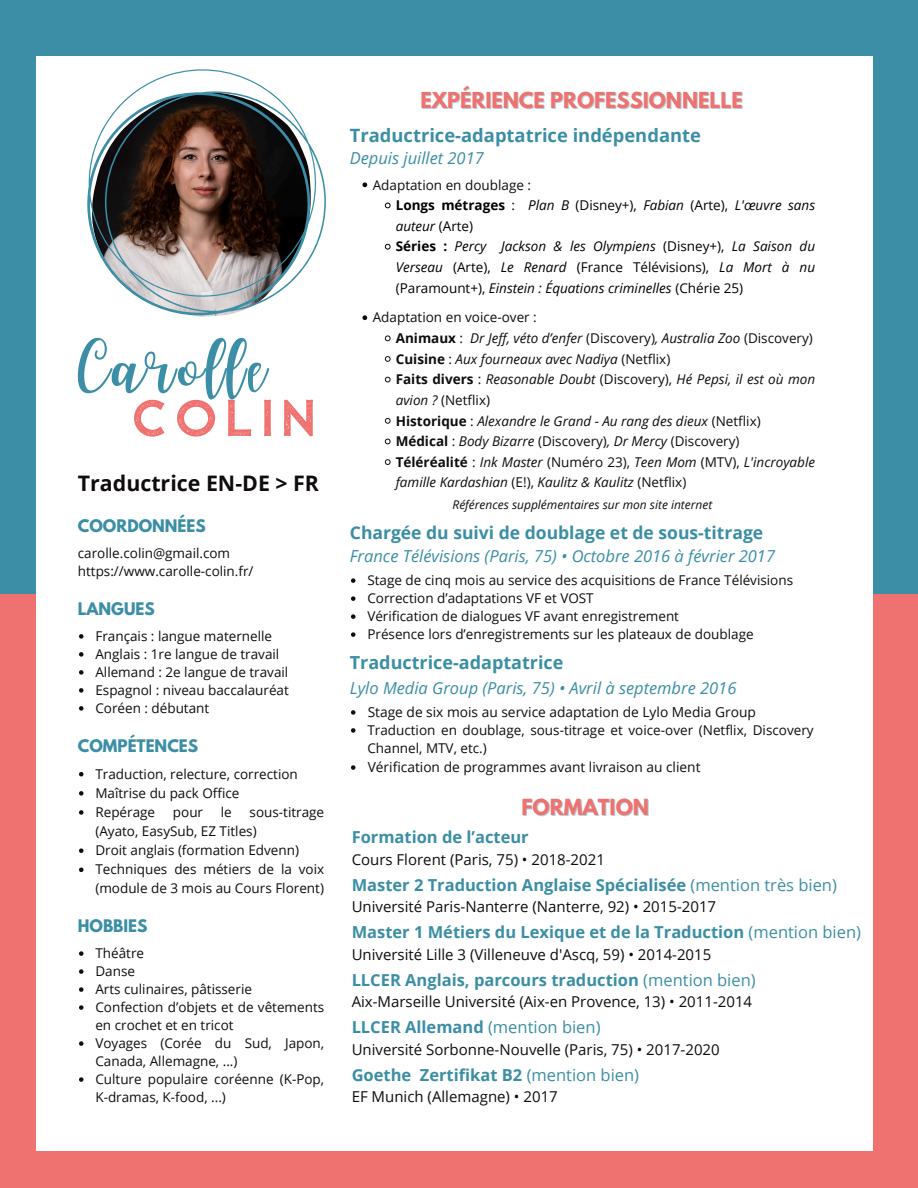
<style>
.page{position:relative;width:918px;height:1188px;background:#3b8ea5}
.page>*{position:absolute;margin:0;border:0;box-sizing:border-box;transform-origin:0 0}
.t1{font:51.75px/50.7px "Joshico";letter-spacing:.08em;color:#3b8ea5}
.t2{font:700 21.3px "Open Sans";color:#100c0c}
.t3{font:700 19.65px "League Spartan";color:#ef7270}
.t4{font:700 19.5px "League Spartan";color:#ef7270}
.t5{font:700 18.3px "Open Sans";color:#3b8ea5}
.t6{font:700 18px "Open Sans";color:#3b8ea5}
.t7{font:700 17.55px "Open Sans";color:#3b8ea5}
.t8{font:700 16.5px "Open Sans";color:#3b8ea5}
.t9{font:italic 16.5px "Open Sans";color:#3b8ea5}
.t10{font:700 15.3px "League Spartan";color:#3b8ea5}
.t11{font:15px "Open Sans";color:#100c0c}
.t12{font:13.8px "Open Sans";color:#100c0c}
.t13{font:13.5px/18px "Open Sans";color:#100c0c}
.t14{font:italic 13.5px/20.7px "Open Sans";color:#100c0c}
.t15{font:italic 13.5px/20.7px "Open Sans";color:#000}
.t16{font:italic 12px "Open Sans";color:#100c0c}
.s1{font-family:"Aleppo";color:#ef7270}
.s2{font-weight:700;font-style:normal}
.s3{font-style:normal}
.s4{font-weight:700}
.s5{font-style:italic}
.s6{font-weight:400}
</style>
<div class="page">
<div style="left:0;top:594px;width:918px;height:594px;background:#ef7270"></div>
<div style="left:36px;top:56px;width:837px;height:1095px;background:#fff"></div>
<svg style="left:87px;top:69px;width:239px;height:248px"></svg>
<svg style="left:362px;top:182px;width:5px;height:5px"></svg>
<svg style="left:385px;top:203px;width:5px;height:5px"></svg>
<svg style="left:385px;top:244px;width:5px;height:5px"></svg>
<svg style="left:362px;top:315px;width:5px;height:5px"></svg>
<svg style="left:385px;top:336px;width:5px;height:5px"></svg>
<svg style="left:385px;top:356px;width:5px;height:5px"></svg>
<svg style="left:385px;top:377px;width:5px;height:5px"></svg>
<svg style="left:385px;top:418px;width:5px;height:5px"></svg>
<svg style="left:385px;top:439px;width:5px;height:5px"></svg>
<svg style="left:385px;top:460px;width:5px;height:5px"></svg>
<svg style="left:351px;top:710px;width:4px;height:5px"></svg>
<svg style="left:351px;top:728px;width:4px;height:5px"></svg>
<svg style="left:351px;top:765px;width:4px;height:5px"></svg>
<svg style="left:79px;top:772px;width:5px;height:4px"></svg>
<svg style="left:79px;top:791px;width:5px;height:5px"></svg>
<svg style="left:79px;top:810px;width:5px;height:5px"></svg>
<svg style="left:79px;top:848px;width:5px;height:5px"></svg>
<svg style="left:79px;top:868px;width:5px;height:4px"></svg>
<svg style="left:79px;top:634px;width:5px;height:5px"></svg>
<svg style="left:79px;top:652px;width:5px;height:5px"></svg>
<svg style="left:79px;top:670px;width:5px;height:5px"></svg>
<svg style="left:79px;top:688px;width:5px;height:5px"></svg>
<svg style="left:79px;top:706px;width:5px;height:5px"></svg>
<svg style="left:79px;top:951px;width:5px;height:5px"></svg>
<svg style="left:79px;top:969px;width:5px;height:5px"></svg>
<svg style="left:79px;top:987px;width:5px;height:5px"></svg>
<svg style="left:79px;top:1005px;width:5px;height:5px"></svg>
<svg style="left:79px;top:1041px;width:5px;height:5px"></svg>
<svg style="left:79px;top:1077px;width:5px;height:5px"></svg>
<svg style="left:351px;top:578px;width:4px;height:5px"></svg>
<svg style="left:351px;top:596px;width:4px;height:5px"></svg>
<svg style="left:351px;top:614px;width:4px;height:5px"></svg>
<svg style="left:351px;top:632px;width:4px;height:5px"></svg>
<p class="t1" style="left:133px;top:342px;width:184px;text-indent:-55px">Carolle<br><span class="s1">COLIN</span></p>
<p class="t2" style="left:78px;top:468px;width:243px">Traductrice EN-DE &gt; FR</p>
<p class="t10" style="left:78px;top:518px;width:129px">COORDONNÉES</p>
<p class="t13" style="left:78px;top:544px;width:154px">carolle.colin@gmail.com</p>
<p class="t13" style="left:78px;top:562px;width:177px">https://www.carolle-colin.fr/</p>
<p class="t10" style="left:78px;top:601px;width:78px">LANGUES</p>
<p class="t13" style="left:95px;top:627px;width:178px">Français : langue maternelle</p>
<p class="t13" style="left:95px;top:645px;width:185px">Anglais : 1re langue de travail</p>
<p class="t13" style="left:95px;top:663px;width:194px">Allemand : 2e langue de travail</p>
<p class="t13" style="left:95px;top:681px;width:195px">Espagnol : niveau baccalauréat</p>
<p class="t13" style="left:95px;top:699px;width:115px">Coréen : débutant</p>
<h2 class="t10" style="left:78px;top:738px;width:122px">COMPÉTENCES</h2>
<h4 class="t13" style="left:95px;top:764px;width:204px">Traduction, relecture, correction</h4>
<h6 class="t13" style="left:95px;top:784px;width:146px">Maîtrise du pack Office</h6>
<p class="t13" style="left:95px;top:803px;width:61px">Repérage</p>
<p class="t13" style="left:173px;top:803px;width:32px">pour</p>
<p class="t13" style="left:221px;top:803px;width:12px">le</p>
<p class="t13" style="left:95px;top:802px;width:230px;line-height:19.2px;text-indent:154px">sous-titrage (Ayato, EasySub, EZ Titles)</p>
<p class="t13" style="left:95px;top:841px;width:205px">Droit anglais (formation Edvenn)</p>
<p class="t13" style="left:95px;top:860px;width:230px;line-height:19.2px">Techniques des métiers de la voix (module de 3 mois au Cours Florent)</p>
<p class="t10" style="left:78px;top:919px;width:71px">HOBBIES</p>
<p class="t13" style="left:95px;top:944px;width:50px">Théâtre</p>
<h4 class="t13" style="left:95px;top:962px;width:41px">Danse</h4>
<h6 class="t13" style="left:95px;top:980px;width:158px">Arts culinaires, pâtisserie</h6>
<p class="t13" style="left:95px;top:998px;width:230px">Confection d’objets et de vêtements en crochet et en tricot</p>
<p class="t13" style="left:95px;top:1034px;width:230px">Voyages (Corée du Sud, Japon,<br>Canada, Allemagne, ...)</p>
<p class="t13" style="left:95px;top:1070px;width:230px">Culture populaire coréenne (K-Pop,<br>K-dramas, K-food, ...)</p>
<p class="t4" style="left:420px;top:90px;width:324px">EXPÉRIENCE PROFESSIONNELLE</p>
<h1 class="t5" style="left:350px;top:122px;width:353px">Traductrice-adaptatrice indépendante</h1>
<h3 class="t13" style="left:373px;top:175px;width:160px">Adaptation en doublage :</h3>
<h5 class="t15" style="left:396px;top:195px;width:421px"><span class="s2">Longs métrages</span> <span class="s3">:</span> Plan B <span class="s3">(Disney+),</span> Fabian <span class="s3">(Arte),</span> L'œuvre sans auteur <span class="s3">(Arte)</span></h5>
<p class="t15" style="left:396px;top:236px;width:421px;text-align:justify"><span class="s2">Séries :</span> Percy Jackson &amp; les Olympiens <span class="s3">(Disney+),</span> La Saison du Verseau <span class="s3">(Arte),</span> Le Renard <span class="s3">(France Télévisions),</span> La Mort à nu <span class="s3">(Paramount+),</span> Einstein : Équations criminelles <span class="s3">(Chérie 25)</span></p>
<p class="t13" style="left:373px;top:308px;width:166px">Adaptation en voice-over :</p>
<h5 class="t14" style="left:396px;top:327px;width:419px"><span class="s2">Animaux</span> <span class="s3">:</span> Dr Jeff, véto d’enfer <span class="s3">(Discovery)</span>, Australia Zoo <span class="s3">(Discovery)</span></h5>
<p class="t14" style="left:396px;top:348px;width:276px"><span class="s2">Cuisine</span> <span class="s3">:</span> Aux fourneaux avec Nadiya <span class="s3">(Netflix)</span></p>
<p class="t14" style="left:396px;top:369px;width:421px"><span class="s2">Faits divers</span> <span class="s3">:</span> Reasonable Doubt <span class="s3">(Discovery),</span> Hé Pepsi, il est où mon avion ? <span class="s3">(Netflix)</span></p>
<p class="t14" style="left:396px;top:410px;width:366px"><span class="s2">Historique</span> <span class="s3">:</span> Alexandre le Grand - Au rang des dieux <span class="s3">(Netflix)</span></p>
<p class="t13" style="left:396px;top:432px;width:345px"><span class="s4">Médical</span> : <span class="s5">Body Bizarre</span> (Discovery)<span class="s5">, Dr Mercy</span> (Discovery)</p>
<p class="t14" style="left:396px;top:451px;width:421px"><span class="s2">Téléréalité</span> <span class="s3">:</span> Ink Master <span class="s3">(Numéro 23),</span> Teen Mom <span class="s3">(MTV),</span> L'incroyable famille Kardashian <span class="s3">(E!),</span> Kaulitz &amp; Kaulitz <span class="s3">(Netflix)</span></p>
<h5 class="t16" style="left:453px;top:497px;width:261px">Références supplémentaires sur mon site internet</h5>
<p class="t9" style="left:350px;top:147px;width:136px">Depuis juillet 2017</p>
<p class="t7" style="left:350px;top:520px;width:415px">Chargée du suivi de doublage et de sous-titrage</p>
<p class="t9" style="left:350px;top:545px;width:427px">France Télévisions (Paris, 75) • Octobre 2016 à février 2017</p>
<p class="t13" style="left:367px;top:571px;width:427px">Stage de cinq mois au service des acquisitions de France Télévisions</p>
<h4 class="t13" style="left:367px;top:589px;width:228px">Correction d’adaptations VF et VOST</h4>
<h6 class="t13" style="left:367px;top:607px;width:313px">Vérification de dialogues VF avant enregistrement</h6>
<p class="t13" style="left:367px;top:625px;width:388px">Présence lors d’enregistrements sur les plateaux de doublage</p>
<p class="t6" style="left:350px;top:650px;width:215px">Traductrice-adaptatrice</p>
<p class="t12" style="left:368px;top:702px;width:390px">Stage de six mois au service adaptation de Lylo Media Group</p>
<p class="t13" style="left:367px;top:721px;width:448px">Traduction en doublage, sous-titrage et voice-over (Netflix, Discovery<br>Channel, MTV, etc.)</p>
<p class="t12" style="left:368px;top:757px;width:334px">Vérification de programmes avant livraison au client</p>
<h5 class="t9" style="left:350px;top:676px;width:388px">Lylo Media Group (Paris, 75) • Avril à septembre 2016</h5>
<p class="t3" style="left:521px;top:798px;width:129px">FORMATION</p>
<h6 class="t8" style="left:352px;top:826px;width:179px">Formation de l’acteur</h6>
<h6 class="t11" style="left:352px;top:849px;width:255px">Cours Florent (Paris, 75) • 2018-2021</h6>
<h2 class="t8" style="left:352px;top:873px;width:487px">Master 2 Traduction Anglaise Spécialisée <span class="s6">(mention très bien)</span></h2>
<h2 class="t11" style="left:352px;top:896px;width:366px">Université Paris-Nanterre (Nanterre, 92) • 2015-2017</h2>
<h6 class="t8" style="left:352px;top:921px;width:511px">Master 1 Métiers du Lexique et de la Traduction <span class="s6">(mention bien)</span></h6>
<h6 class="t11" style="left:352px;top:944px;width:361px">Université Lille 3 (Villeneuve d'Ascq, 59) • 2014-2015</h6>
<h6 class="t8" style="left:352px;top:968px;width:406px">LLCER Anglais, parcours traduction <span class="s6">(mention bien)</span></h6>
<h6 class="t11" style="left:352px;top:991px;width:402px">Aix-Marseille Université (Aix-en Provence, 13) • 2011-2014</h6>
<h6 class="t8" style="left:352px;top:1016px;width:250px">LLCER Allemand <span class="s6">(mention bien)</span></h6>
<h6 class="t11" style="left:352px;top:1039px;width:370px">Université Sorbonne-Nouvelle (Paris, 75) • 2017-2020</h6>
<h6 class="t8" style="left:352px;top:1063px;width:289px">Goethe Zertifikat B2 <span class="s6">(mention bien)</span></h6>
<h6 class="t11" style="left:352px;top:1086px;width:208px">EF Munich (Allemagne) • 2017</h6>
</div>
